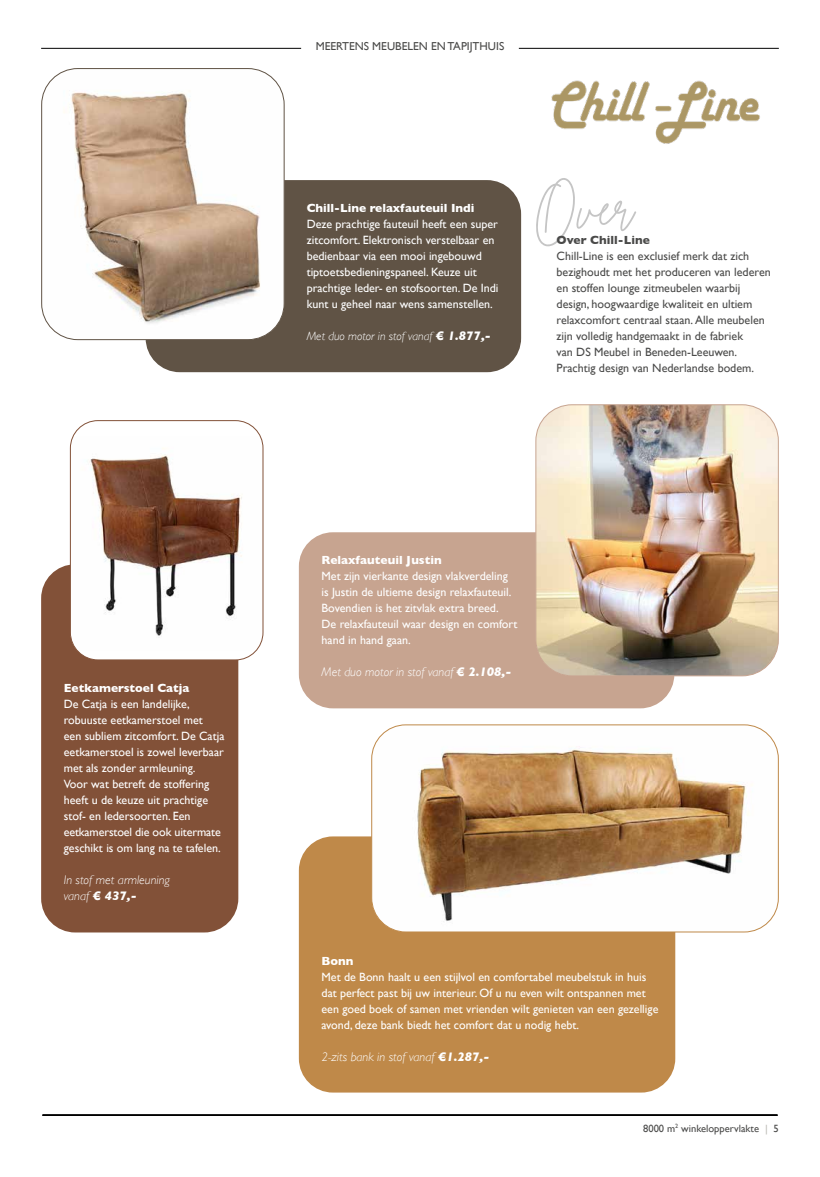
<style>
.page{position:relative;width:820px;height:1177px;background:#fff}
.page>*{position:absolute;margin:0;border:0;box-sizing:border-box;transform-origin:0 0}
.t1{font:italic 300 12.6px/16px "Gill Sans";color:#fff}
.t2{font:12px/16px "Gill Sans";color:#fff}
.t3{font:12px/16px "Gill Sans";color:#4a4a49}
.t4{font:700 12px "Gill Sans";color:#fff}
.t5{font:italic 300 12px "Gill Sans";color:#fff}
.t6{font:700 12px "Gill Sans";color:#4a4a49}
.t7{font:11.5px "Gill Sans";color:#4a4a49}
.t8{font:10.5px "Gill Sans";color:#4a4a49}
.s1{font-weight:700}
.s2{font-weight:700;font-size:12.6px}
.s3{color:#b8b7b1}
</style>
<div class="page">
<hr style="left:41px;top:48px;width:260px;height:1px;background:#000">
<hr style="left:518px;top:48px;width:260px;height:1px;background:#000">
<hr style="left:43px;top:1114px;width:734px;height:1px;background:#000">
<img style="left:551px;top:80px;width:209px;height:64px">
<div style="left:146px;top:180px;width:375px;height:192px;background:#605345;border-radius:34px"></div>
<img style="left:42px;top:69px;width:242px;height:270px">
<div style="left:41px;top:68px;width:243px;height:272px;border:1px solid #605345;border-radius:36px"></div>
<div style="left:41px;top:564px;width:197px;height:368px;background:#825138;border-radius:34px"></div>
<div style="left:70px;top:420px;width:193px;height:240px;background:#fff;border-radius:28px"></div>
<img style="left:70px;top:436px;width:193px;height:214px">
<div style="left:70px;top:420px;width:193px;height:240px;border:1px solid #825138;border-radius:28px"></div>
<svg style="left:536px;top:178px;width:100px;height:68px"></svg>
<div style="left:299px;top:532px;width:375px;height:176px;background:#c7a490;border-radius:34px"></div>
<div style="left:299px;top:836px;width:376px;height:256px;background:#bf8949;border-radius:34px"></div>
<img style="left:373px;top:725px;width:405px;height:207px">
<div style="left:371px;top:724px;width:407px;height:208px;border:1px solid #bf8949;border-radius:34px"></div>
<img style="left:537px;top:405px;width:241px;height:271px">
<div style="left:535px;top:404px;width:243px;height:272px;border:1px solid #c7a490;border-radius:36px"></div>
<p class="t4" style="left:64px;top:678px;width:127px">Eetkamerstoel Catja</p>
<p class="t2" style="left:64px;top:696px;width:162px">De Catja is een landelijke, robuuste eetkamerstoel met<br>een subliem zitcomfort. De Catja eetkamerstoel is zowel leverbaar met als zonder armleuning.<br>Voor wat betreft de stoffering heeft u de keuze uit prachtige stof- en ledersoorten. Een eetkamerstoel die ook uitermate geschikt is om lang na te tafelen.</p>
<p class="t1" style="left:64px;top:872px;width:107px">In stof met armleuning vanaf <span class="s1">€ 437,-</span></p>
<p class="t7" style="left:315px;top:40px;width:190px">MEERTENS MEUBELEN EN TAPIJTHUIS</p>
<p class="t4" style="left:306px;top:198px;width:169px">Chill-Line relaxfauteuil Indi</p>
<p class="t2" style="left:306px;top:216px;width:193px">Deze prachtige fauteuil heeft een super zitcomfort. Elektronisch verstelbaar en bedienbaar via een mooi ingebouwd tiptoetsbedieningspaneel. Keuze uit prachtige leder- en stofsoorten. De Indi kunt u geheel naar wens samenstellen.</p>
<p class="t5" style="left:306px;top:329px;width:186px">Met duo motor in stof vanaf <span class="s2">€ 1.877,-</span></p>
<p class="t6" style="left:556px;top:230px;width:95px">Over Chill-Line</p>
<p class="t3" style="left:556px;top:248px;width:215px">Chill-Line is een exclusief merk dat zich bezighoudt met het produceren van lederen en stoffen lounge zitmeubelen waarbij design, hoogwaardige kwaliteit en ultiem relaxcomfort centraal staan. Alle meubelen zijn volledig handgemaakt in de fabriek<br>van DS Meubel in Beneden-Leeuwen.<br>Prachtig design van Nederlandse bodem.</p>
<p class="t4" style="left:321px;top:550px;width:122px">Relaxfauteuil Justin</p>
<p class="t2" style="left:321px;top:568px;width:197px">Met zijn vierkante design vlakverdeling is Justin de ultieme design relaxfauteuil.<br>Bovendien is het zitvlak extra breed.<br>De relaxfauteuil waar design en comfort hand in hand gaan.</p>
<p class="t1" style="left:321px;top:664px;width:191px">Met duo motor in stof vanaf <span class="s1">€ 2.108,-</span></p>
<p class="t4" style="left:321px;top:950px;width:33px">Bonn</p>
<p class="t2" style="left:321px;top:968px;width:338px">Met de Bonn haalt u een stijlvol en comfortabel meubelstuk in huis dat perfect past bij uw interieur. Of u nu even wilt ontspannen met een goed boek of samen met vrienden wilt genieten van een gezellige avond, deze bank biedt het comfort dat u nodig hebt.</p>
<p class="t1" style="left:321px;top:1048px;width:169px">2-zits bank in stof vanaf <span class="s1">€1.287,-</span></p>
<p class="t8" style="left:643px;top:1121px;width:137px">8000 m<sup>2</sup> winkeloppervlakte <span class="s3">|</span> 5</p>
</div>
